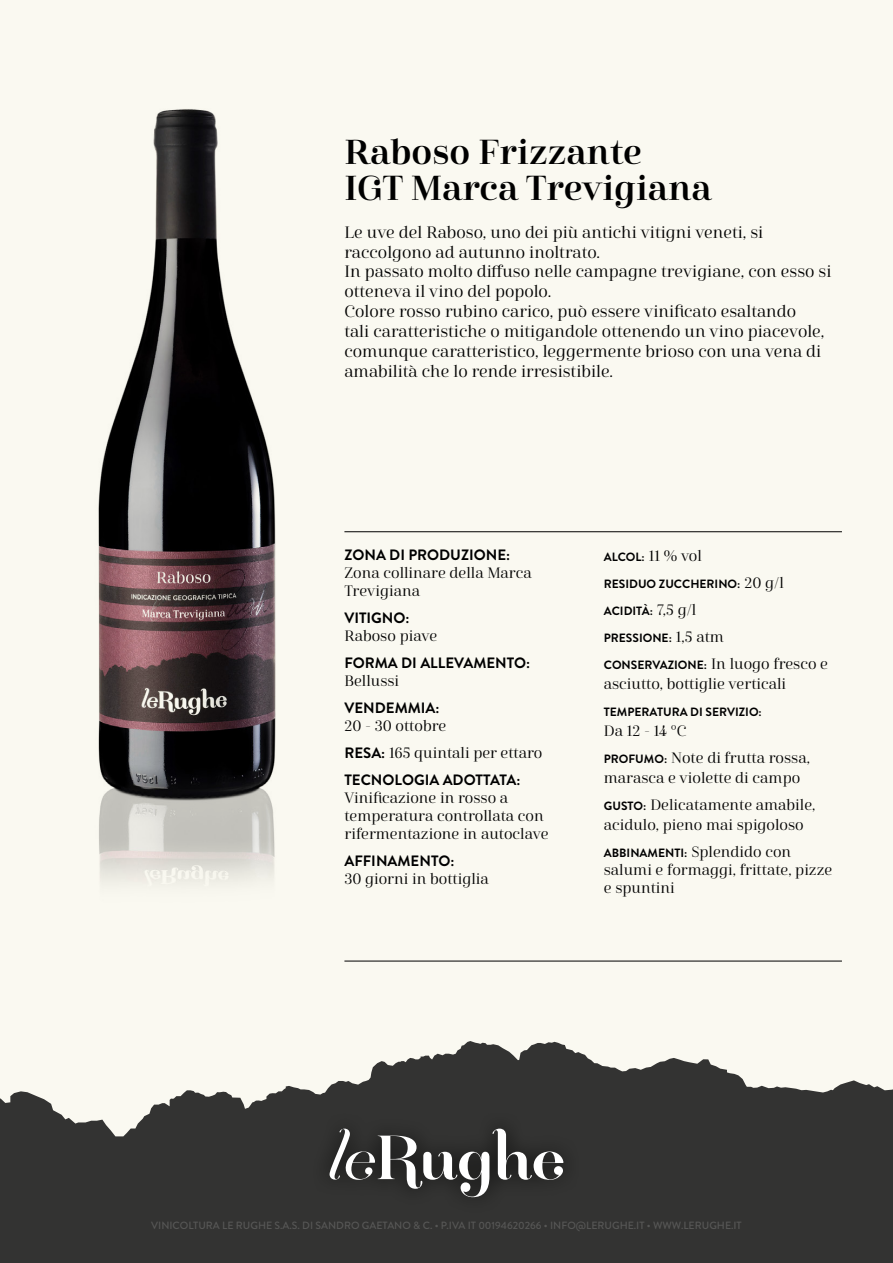
<style>
.page{position:relative;width:893px;height:1263px;background:#faf9f1}
.page>*{position:absolute;margin:0;border:0;box-sizing:border-box;transform-origin:0 0}
.t1{font:34.5px/36px "Cabrito Didone Nor Dem";color:#000}
.t2{font:16.5px/19.8px "Cabrito Didone Nor Reg";color:#000}
.t3{font:15px/18px "Cabrito Didone Nor Reg";color:#000}
.t4{font:700 15px "Brandon Grotesque";color:#000}
.t5{font:700 12px "Brandon Grotesque";color:#000}
.t6{font:500 10.5px "Brandon Grotesque";color:#575756}
.s1{font-family:"Brandon Grotesque";font-weight:700}
.s2{font-family:"Cabrito Didone Nor Reg";font-weight:400;font-size:15px}
.s3{font-family:"Brandon Grotesque";font-weight:700;font-size:12px}
</style>
<div class="page">
<hr style="left:344px;top:531px;width:498px;height:1px;background:#000">
<svg style="left:0;top:1041px;width:893px;height:222px;fill:#333332"></svg>
<div style="left:312px;top:1111px;width:269px;height:104px;background:#333332"></div>
<svg style="left:330px;top:1128px;width:233px;height:69px"></svg>
<hr style="left:344px;top:961px;width:498px;height:1px;background:#000">
<img style="left:98px;top:109px;width:178px;height:775px">
<h1 class="t1" style="left:344px;top:134px;width:369px">Raboso Frizzante<br>IGT Marca Trevigiana</h1>
<p class="t2" style="left:344px;top:222px;width:489px">Le uve del Raboso, uno dei più antichi vitigni veneti, si raccolgono ad autunno inoltrato.<br>In passato molto diffuso nelle campagne trevigiane, con esso si otteneva il vino del popolo.<br>Colore rosso rubino carico, può essere vinificato esaltando<br>tali caratteristiche o mitigandole ottenendo un vino piacevole, comunque caratteristico, leggermente brioso con una vena di amabilità che lo rende irresistibile.</p>
<p class="t4" style="left:344px;top:544px;width:167px">ZONA DI PRODUZIONE:</p>
<p class="t3" style="left:344px;top:564px;width:189px">Zona collinare della Marca<br>Trevigiana</p>
<p class="t4" style="left:344px;top:607px;width:67px">VITIGNO:</p>
<p class="t3" style="left:344px;top:627px;width:94px">Raboso piave</p>
<p class="t4" style="left:344px;top:652px;width:187px">FORMA DI ALLEVAMENTO:</p>
<p class="t3" style="left:344px;top:672px;width:56px">Bellussi</p>
<p class="t4" style="left:344px;top:697px;width:97px">VENDEMMIA:</p>
<p class="t3" style="left:344px;top:713px;width:199px;line-height:27px">20 - 30 ottobre<br><span class="s1">RESA:</span> 165 quintali per ettaro</p>
<p class="t4" style="left:344px;top:769px;width:178px">TECNOLOGIA ADOTTATA:</p>
<p class="t3" style="left:344px;top:789px;width:206px">Vinificazione in rosso a temperatura controllata con rifermentazione in autoclave</p>
<p class="t4" style="left:344px;top:850px;width:112px">AFFINAMENTO:</p>
<p class="t3" style="left:344px;top:870px;width:146px">30 giorni in bottiglia</p>
<p class="t5" style="left:604px;top:549px;width:100px">ALCOL: <span class="s2">11 % vol</span></p>
<p class="t5" style="left:604px;top:576px;width:182px">RESIDUO ZUCCHERINO: <span class="s2">20 g/l</span></p>
<p class="t5" style="left:604px;top:603px;width:94px">ACIDITÀ: <span class="s2">7,5 g/l</span></p>
<p class="t5" style="left:604px;top:630px;width:122px">PRESSIONE: <span class="s2">1,5 atm</span></p>
<p class="t5" style="left:604px;top:657px;width:226px">CONSERVAZIONE: <span class="s2">In luogo fresco e</span></p>
<p class="t3" style="left:604px;top:675px;width:184px">asciutto, bottiglie verticali</p>
<p class="t5" style="left:604px;top:703px;width:160px">TEMPERATURA DI SERVIZIO:</p>
<p class="t3" style="left:604px;top:717px;width:208px;line-height:27px">Da 12 - 14 °C<br><span class="s3">PROFUMO:</span> Note di frutta rossa,</p>
<p class="t3" style="left:604px;top:764px;width:213px;line-height:27px">marasca e violette di campo<br><span class="s3">GUSTO:</span> Delicatamente amabile,</p>
<p class="t3" style="left:604px;top:815px;width:201px">acidulo, pieno mai spigoloso</p>
<p class="t5" style="left:604px;top:844px;width:189px">ABBINAMENTI: <span class="s2">Splendido con</span></p>
<p class="t3" style="left:604px;top:860px;width:230px">salumi e formaggi, frittate, pizze e spuntini</p>
<p class="t6" style="left:151px;top:1218px;width:592px">VINICOLTURA LE RUGHE S.A.S. DI SANDRO GAETANO &amp; C. • P.IVA IT 00194620266 • INFO@LERUGHE.IT • WWW.LERUGHE.IT</p>
</div>
